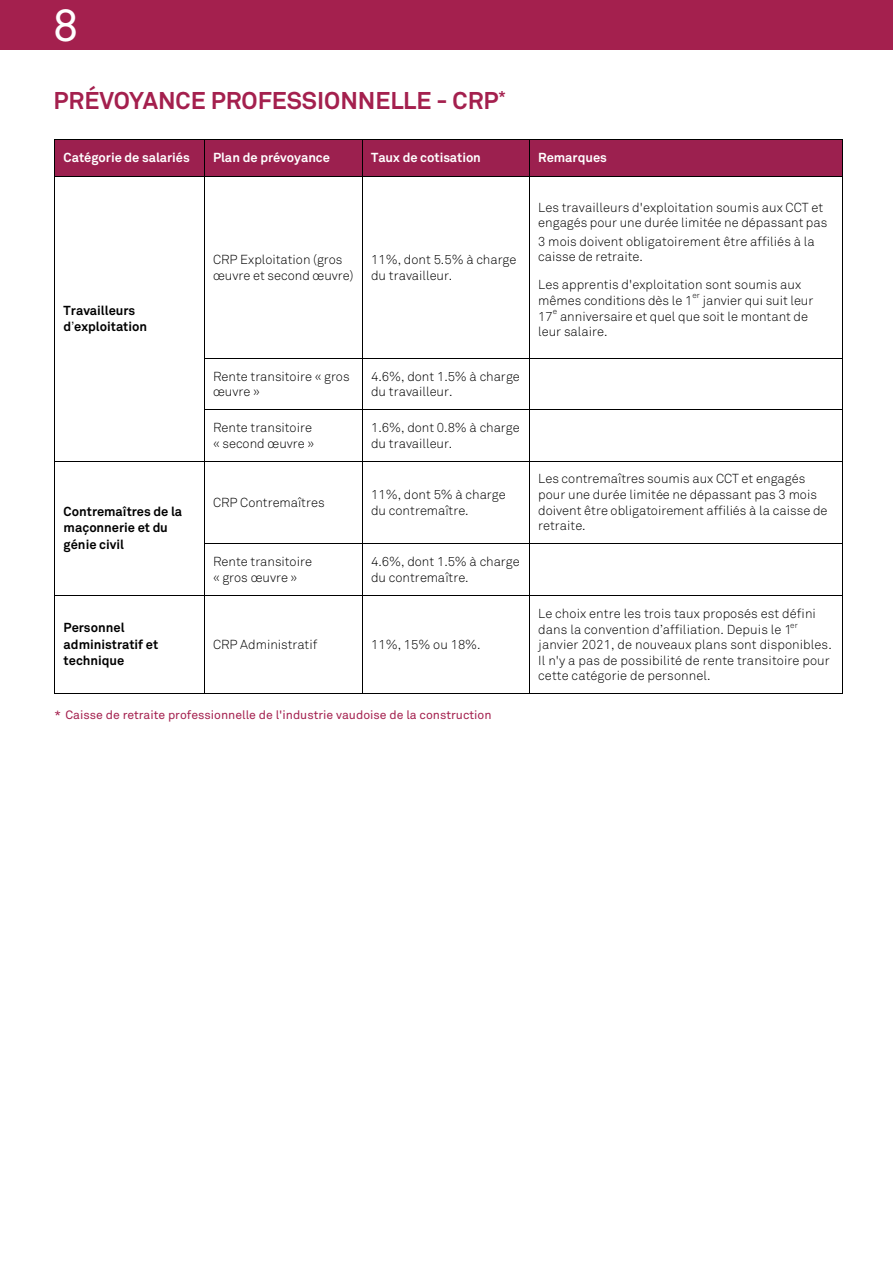
<style>
.page{position:relative;width:893px;height:1263px;background:#fff}
.page>*{position:absolute;margin:0;border:0;box-sizing:border-box;transform-origin:0 0}
.t1{font:45px "Akkurat";color:#fff}
.t2{font:700 24px "Akkurat";color:#a4204e}
.t3{font:300 12.9px/15.6px "Akkurat";letter-spacing:.005em;color:#000}
.t4{font:700 12.9px/16.5px "Akkurat";color:#000}
.t5{font:700 12.9px "Akkurat";color:#fff}
.t6{font:12px "Akkurat";color:#a4204e}
.t7{font:300 8.1px "Akkurat";color:#000}
.s1{font-family:"Arial";font-weight:400}
</style>
<div class="page">
<div style="left:0;top:0;width:893px;height:50px;background:#a4204e"></div>
<div style="left:55px;top:140px;width:149px;height:36px;background:#9c204f"></div>
<div style="left:204px;top:140px;width:158px;height:36px;background:#9c204f"></div>
<div style="left:363px;top:140px;width:166px;height:36px;background:#9c204f"></div>
<div style="left:529px;top:140px;width:313px;height:36px;background:#9c204f"></div>
<hr style="left:55px;top:140px;width:149px;height:1px;background:#000">
<hr style="left:204px;top:140px;width:158px;height:1px;background:#000">
<hr style="left:363px;top:140px;width:166px;height:1px;background:#000">
<hr style="left:530px;top:140px;width:312px;height:1px;background:#000">
<hr style="left:55px;top:140px;width:1px;height:36px;background:#000">
<hr style="left:204px;top:140px;width:1px;height:36px;background:#000">
<hr style="left:362px;top:140px;width:1px;height:36px;background:#000">
<hr style="left:529px;top:140px;width:1px;height:36px;background:#000">
<hr style="left:842px;top:140px;width:1px;height:36px;background:#000">
<hr style="left:55px;top:176px;width:149px;height:1px;background:#000">
<hr style="left:204px;top:176px;width:158px;height:1px;background:#000">
<hr style="left:363px;top:176px;width:166px;height:1px;background:#000">
<hr style="left:530px;top:176px;width:312px;height:1px;background:#000">
<hr style="left:55px;top:176px;width:1px;height:183px;background:#000">
<hr style="left:204px;top:176px;width:1px;height:183px;background:#000">
<hr style="left:362px;top:176px;width:1px;height:183px;background:#000">
<hr style="left:529px;top:176px;width:1px;height:183px;background:#000">
<hr style="left:842px;top:176px;width:1px;height:183px;background:#000">
<hr style="left:204px;top:359px;width:158px;height:1px;background:#000">
<hr style="left:363px;top:359px;width:166px;height:1px;background:#000">
<hr style="left:530px;top:359px;width:312px;height:1px;background:#000">
<hr style="left:55px;top:359px;width:1px;height:51px;background:#000">
<hr style="left:204px;top:359px;width:1px;height:51px;background:#000">
<hr style="left:362px;top:359px;width:1px;height:51px;background:#000">
<hr style="left:529px;top:359px;width:1px;height:51px;background:#000">
<hr style="left:842px;top:359px;width:1px;height:51px;background:#000">
<hr style="left:204px;top:410px;width:158px;height:1px;background:#000">
<hr style="left:363px;top:410px;width:166px;height:1px;background:#000">
<hr style="left:530px;top:410px;width:312px;height:1px;background:#000">
<hr style="left:55px;top:410px;width:1px;height:51px;background:#000">
<hr style="left:204px;top:410px;width:1px;height:51px;background:#000">
<hr style="left:362px;top:410px;width:1px;height:51px;background:#000">
<hr style="left:529px;top:410px;width:1px;height:51px;background:#000">
<hr style="left:842px;top:410px;width:1px;height:51px;background:#000">
<hr style="left:55px;top:461px;width:149px;height:1px;background:#000">
<hr style="left:204px;top:461px;width:158px;height:1px;background:#000">
<hr style="left:363px;top:461px;width:166px;height:1px;background:#000">
<hr style="left:530px;top:461px;width:312px;height:1px;background:#000">
<hr style="left:55px;top:461px;width:1px;height:83px;background:#000">
<hr style="left:204px;top:461px;width:1px;height:83px;background:#000">
<hr style="left:362px;top:461px;width:1px;height:83px;background:#000">
<hr style="left:529px;top:461px;width:1px;height:83px;background:#000">
<hr style="left:842px;top:461px;width:1px;height:83px;background:#000">
<hr style="left:204px;top:544px;width:158px;height:1px;background:#000">
<hr style="left:363px;top:544px;width:166px;height:1px;background:#000">
<hr style="left:530px;top:544px;width:312px;height:1px;background:#000">
<hr style="left:55px;top:544px;width:1px;height:51px;background:#000">
<hr style="left:204px;top:544px;width:1px;height:51px;background:#000">
<hr style="left:362px;top:544px;width:1px;height:51px;background:#000">
<hr style="left:529px;top:544px;width:1px;height:51px;background:#000">
<hr style="left:842px;top:544px;width:1px;height:51px;background:#000">
<hr style="left:55px;top:595px;width:149px;height:1px;background:#000">
<hr style="left:204px;top:595px;width:158px;height:1px;background:#000">
<hr style="left:363px;top:595px;width:166px;height:1px;background:#000">
<hr style="left:530px;top:595px;width:312px;height:1px;background:#000">
<hr style="left:55px;top:595px;width:1px;height:99px;background:#000">
<hr style="left:55px;top:694px;width:149px;height:1px;background:#000">
<hr style="left:204px;top:595px;width:1px;height:99px;background:#000">
<hr style="left:204px;top:694px;width:158px;height:1px;background:#000">
<hr style="left:362px;top:595px;width:1px;height:99px;background:#000">
<hr style="left:363px;top:694px;width:166px;height:1px;background:#000">
<hr style="left:529px;top:595px;width:1px;height:99px;background:#000">
<hr style="left:530px;top:694px;width:312px;height:1px;background:#000">
<hr style="left:842px;top:595px;width:1px;height:99px;background:#000">
<h1 class="t1" style="left:53px;top:-1px;width:27px">8</h1>
<h2 class="t2" style="left:54px;top:85px;width:454px">PRÉVOYANCE PROFESSIONNELLE - CRP<sup>*</sup></h2>
<p class="t5" style="left:64px;top:150px;width:128px">Catégorie de salariés</p>
<p class="t5" style="left:213px;top:150px;width:119px">Plan de prévoyance</p>
<p class="t5" style="left:371px;top:150px;width:111px">Taux de cotisation</p>
<p class="t5" style="left:538px;top:150px;width:70px">Remarques</p>
<p class="t4" style="left:64px;top:302px;width:85px">Travailleurs d<span class="s1">’</span>exploitation</p>
<p class="t4" style="left:64px;top:503px;width:120px">Contremaîtres de la maçonnerie et du génie civil</p>
<p class="t4" style="left:64px;top:620px;width:96px">Personnel administratif et technique</p>
<p class="t3" style="left:213px;top:251px;width:142px">CRP Exploitation (gros œuvre et second œuvre)</p>
<p class="t3" style="left:371px;top:251px;width:147px">11%, dont 5.5% à charge du travailleur.</p>
<p class="t3" style="left:213px;top:369px;width:138px">Rente transitoire « gros œuvre »</p>
<p class="t3" style="left:371px;top:369px;width:150px">4.6%, dont 1.5% à charge du travailleur.</p>
<p class="t3" style="left:213px;top:420px;width:103px">Rente transitoire « second œuvre »</p>
<p class="t3" style="left:371px;top:420px;width:150px">1.6%, dont 0.8% à charge du travailleur.</p>
<p class="t3" style="left:213px;top:495px;width:113px">CRP Contremaîtres</p>
<p class="t3" style="left:371px;top:487px;width:136px">11%, dont 5% à charge du contremaître.</p>
<p class="t3" style="left:213px;top:553px;width:100px">Rente transitoire</p>
<p class="t3" style="left:371px;top:553px;width:150px">4.6%, dont 1.5% à charge du contremaître.</p>
<p class="t3" style="left:213px;top:570px;width:86px">« gros œuvre »</p>
<p class="t3" style="left:213px;top:636px;width:106px">CRP Administratif</p>
<p class="t3" style="left:371px;top:636px;width:111px">11%, 15% ou 18%.</p>
<p class="t6" style="left:55px;top:707px;width:438px">* Caisse de retraite professionnelle de l'industrie vaudoise de la construction</p>
<p class="t3" style="left:538px;top:200px;width:291px">Les travailleurs d'exploitation soumis aux CCT et engagés pour une durée limitée ne dépassant pas</p>
<p class="t3" style="left:538px;top:234px;width:278px">3 mois doivent obligatoirement être affiliés à la caisse de retraite.</p>
<p class="t3" style="left:538px;top:277px;width:264px">Les apprentis d'exploitation sont soumis aux mêmes conditions dès le 1</p>
<p class="t7" style="left:692px;top:291px;width:9px">er</p>
<p class="t3" style="left:703px;top:293px;width:112px">janvier qui suit leur</p>
<p class="t3" style="left:538px;top:308px;width:16px">17</p>
<p class="t7" style="left:553px;top:307px;width:6px">e</p>
<p class="t3" style="left:538px;top:308px;width:271px;text-indent:22px">anniversaire et quel que soit le montant de leur salaire.</p>
<p class="t3" style="left:538px;top:471px;width:291px">Les contremaîtres soumis aux CCT et engagés pour une durée limitée ne dépassant pas 3 mois doivent être obligatoirement affiliés à la caisse de retraite.</p>
<p class="t3" style="left:538px;top:606px;width:295px">Le choix entre les trois taux proposés est défini dans la convention d’affiliation. Depuis le 1 janvier 2021, de nouveaux plans sont disponibles.<br>Il n'y a pas de possibilité de rente transitoire pour cette catégorie de personnel.</p>
<p class="t7" style="left:790px;top:621px;width:9px">er</p>
</div>
